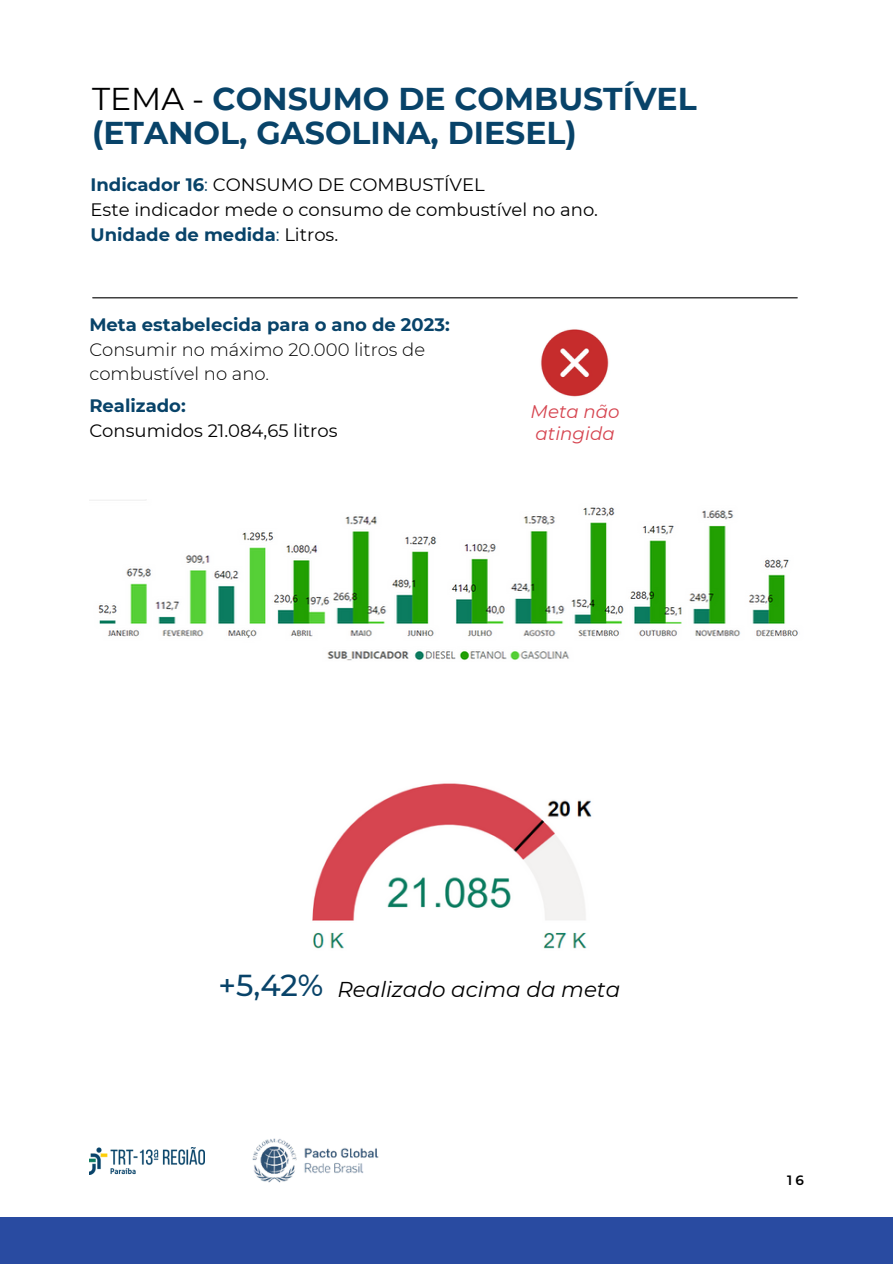
<style>
.page{position:relative;width:893px;height:1264px;background:#fff}
.page>*{position:absolute;margin:0;border:0;box-sizing:border-box;transform-origin:0 0}
.t1{font:700 31.5px/34.8px "Montserrat";color:#084369}
.t2{font:italic 21.45px "Montserrat";color:#000}
.t3{font:italic 18.15px/21.9px "Montserrat";color:#d64550}
.t4{font:18px/24.8px "Montserrat";color:#000001}
.t5{font:300 18px/24.8px "Montserrat";color:#000001}
.t6{font:700 18px "Montserrat";color:#084369}
.t7{font:18px "Montserrat";color:#000}
.t8{font:600 13.5px "Montserrat";color:#000001}
.s1{font-weight:400;color:#000001}
.s2{font-weight:700;color:#084369}
.s3{color:#084369}
.s4{font-weight:500;font-style:normal;font-size:30.3px;color:#084369}
</style>
<div class="page">
<hr style="left:93px;top:297px;width:704px;height:1px;background:#000">
<div style="left:0;top:1217px;width:892px;height:46px;background:#294ba1"></div>
<img style="left:89px;top:1147px;width:115px;height:27px">
<img style="left:252px;top:1138px;width:127px;height:45px">
<img style="left:89px;top:500px;width:709px;height:161px">
<img style="left:312px;top:783px;width:280px;height:166px">
<img style="left:541px;top:329px;width:68px;height:68px">
<h1 class="t1" style="left:92px;top:81px;width:606px"><span class="s1">TEMA -</span> CONSUMO DE COMBUSTÍVEL (ETANOL, GASOLINA, DIESEL)</h1>
<p class="t4" style="left:91px;top:172px;width:509px"><span class="s2">Indicador 16</span><span class="s3">:</span> CONSUMO DE COMBUSTÍVEL<br>Este indicador mede o consumo de combustível no ano.<br><span class="s2">Unidade de medida</span><span class="s3">:</span> Litros.</p>
<p class="t6" style="left:89px;top:313px;width:362px">Meta estabelecida para o ano de 2023:</p>
<p class="t5" style="left:89px;top:337px;width:337px">Consumir no máximo 20.000 litros de combustível no ano.</p>
<p class="t6" style="left:89px;top:394px;width:98px">Realizado:</p>
<p class="t7" style="left:89px;top:419px;width:250px">Consumidos 21.084,65 litros</p>
<p class="t3" style="left:530px;top:400px;width:90px">Meta não atingida</p>
<p class="t2" style="left:218px;top:976px;width:403px"><span class="s4">+5,42%</span> Realizado acima da meta</p>
<p class="t8" style="left:787px;top:1172px;width:18px">16</p>
</div>
